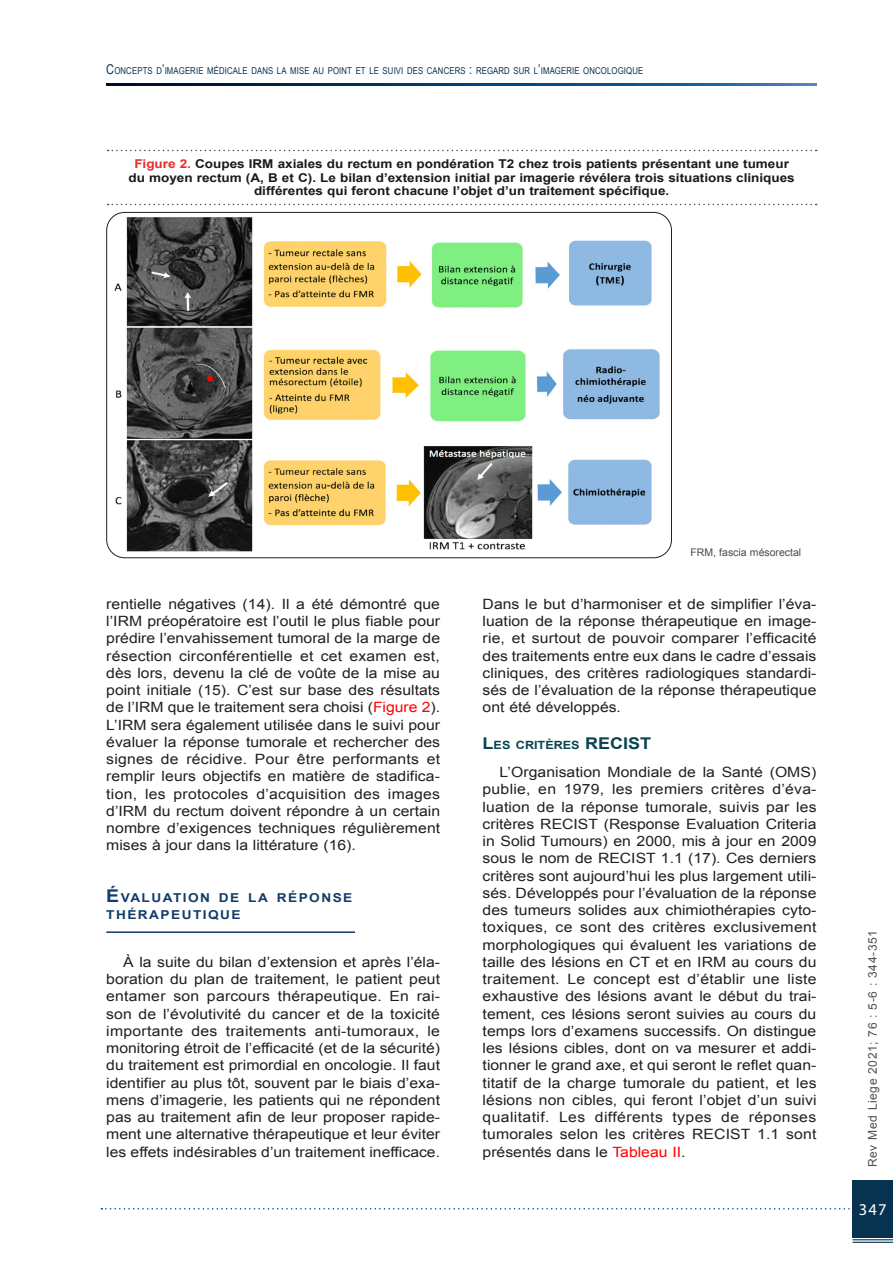
<style>
.page{position:relative;width:893px;height:1263px;background:#fff}
.page>*{position:absolute;margin:0;border:0;box-sizing:border-box;transform-origin:0 0}
.t1{font:16.5px "Myriad Pro";color:#fff}
.Texte_2020{font:14.1px/17.2px "Arial";color:#231f20;text-align:justify;scale:1.11 1}
.Titre_1_2020{font:700 12.3px/16.5px "Arial";letter-spacing:.105em;color:#133d69;scale:1.11 1}
.Légendes_Tab_et_Fig{font:700 12.15px/13.5px "Arial";color:#1a1a1a;text-align:center;scale:1.11 1}
.t2{font:12px "Arial";letter-spacing:.05em;color:#505050}
.Titre_2_2020{font:700 11.4px "Arial";color:#08444e;scale:1.11 1}
.Notes_supplém_2020{font:10.5px "Arial";color:#484b4c}
.t3{font:9.45px "Arial Narrow";letter-spacing:.015em;color:#073250}
.s1{font-size:13.5px}
.s2{color:#ee2928}
.s3{color:#f00}
.s4{font-size:17.55px}
.s5{font-size:16.2px}
</style>
<div class="page">
<svg style="left:101px;top:1208px;width:752px;height:1px"></svg>
<div style="left:853px;top:1180px;width:40px;height:57px;background:#073250"></div>
<hr style="left:853px;top:1239px;width:40px;height:1px;background:#073250">
<hr style="left:853px;top:1242px;width:40px;height:1px;background:#073250">
<svg style="left:106px;top:84px;width:710px;height:1px"></svg>
<hr style="left:106px;top:931px;width:249px;height:2px;background:#133d69">
<svg style="left:108px;top:150px;width:709px;height:1px"></svg>
<svg style="left:108px;top:204px;width:709px;height:1px"></svg>
<img style="left:107px;top:212px;width:564px;height:346px">
<p class="t3" style="left:106px;top:63px;width:538px"><span class="s1">C</span>ONCEPTS D<span class="s1">’</span>IMAGERIE MÉDICALE DANS LA MISE AU POINT ET LE SUIVI DES CANCERS <span class="s1">:</span> REGARD SUR L<span class="s1">’</span>IMAGERIE ONCOLOGIQUE</p>
<p class="Légendes_Tab_et_Fig" style="left:129px;top:158px;width:602px"><span class="s2">Figure 2.</span> Coupes IRM axiales du rectum en pondération T2 chez trois patients présentant une tumeur du moyen rectum (A, B et C). Le bilan d’extension initial par imagerie révélera trois situations cliniques différentes qui feront chacune l’objet d’un traitement spécifique.</p>
<p class="Texte_2020" style="left:106px;top:595px;width:302px">rentielle négatives (14). Il a été démontré que l’IRM préopératoire est l’outil le plus fiable pour prédire l’envahissement tumoral de la marge de résection circonférentielle et cet examen est, dès lors, devenu la clé de voûte de la mise au point initiale (15). C’est sur base des résultats de l’IRM que le traitement sera choisi (<span class="s3">Figure 2</span>).<br>L’IRM sera également utilisée dans le suivi pour évaluer la réponse tumorale et rechercher des signes de récidive. Pour être performants et remplir leurs objectifs en matière de stadifica&shy;tion, les protocoles d’acquisition des images d’IRM du rectum doivent répondre à un certain nombre d’exigences techniques régulièrement mises à jour dans la littérature (16).</p>
<p class="Titre_1_2020" style="left:106px;top:890px;width:223px"><span class="s4">É</span>VALUATION DE LA RÉPONSE<br>THÉRAPEUTIQUE</p>
<p class="Texte_2020" style="left:106px;top:953px;width:302px;text-indent:17px">À la suite du bilan d’extension et après l’éla&shy;boration du plan de traitement, le patient peut entamer son parcours thérapeutique. En rai&shy;son de l’évolutivité du cancer et de la toxicité importante des traitements anti-tumoraux, le monitoring étroit de l’efficacité (et de la sécurité) du traitement est primordial en oncologie. Il faut identifier au plus tôt, souvent par le biais d’exa&shy;mens d’imagerie, les patients qui ne répondent pas au traitement afin de leur proposer rapide&shy;ment une alternative thérapeutique et leur éviter les effets indésirables d’un traitement inefficace.</p>
<p class="Notes_supplém_2020" style="left:690px;top:545px;width:112px">FRM, fascia mésorectal</p>
<p class="Texte_2020" style="left:483px;top:595px;width:302px">Dans le but d’harmoniser et de simplifier l’éva&shy;luation de la réponse thérapeutique en image&shy;rie, et surtout de pouvoir comparer l’efficacité des traitements entre eux dans le cadre d’essais cliniques, des critères radiologiques standardi&shy;sés de l’évaluation de la réponse thérapeutique ont été développés.</p>
<p class="Titre_2_2020" style="left:483px;top:737px;width:136px"><span class="s5">L</span>ES CRITÈRES <span class="s5">RECIST</span></p>
<p class="Texte_2020" style="left:483px;top:764px;width:302px;text-indent:17px">L’Organisation Mondiale de la Santé (OMS) publie, en 1979, les premiers critères d’éva&shy;luation de la réponse tumorale, suivis par les critères RECIST (Response Evaluation Criteria in Solid Tumours) en 2000, mis à jour en 2009 sous le nom de RECIST 1.1 (17). Ces derniers critères sont aujourd’hui les plus largement utili&shy;sés. Développés pour l’évaluation de la réponse des tumeurs solides aux chimiothérapies cyto&shy;toxiques, ce sont des critères exclusivement morphologiques qui évaluent les variations de taille des lésions en CT et en IRM au cours du traitement. Le concept est d’établir une liste exhaustive des lésions avant le début du trai&shy;tement, ces lésions seront suivies au cours du temps lors d’examens successifs. On distingue les lésions cibles, dont on va mesurer et addi&shy;tionner le grand axe, et qui seront le reflet quan&shy;titatif de la charge tumorale du patient, et les lésions non cibles, qui feront l’objet d’un suivi qualitatif. Les différents types de réponses tumorales selon les critères RECIST 1.1 sont présentés dans le <span class="s3">Tableau II</span>.</p>
<p class="t2" style="left:865px;top:1167px;width:239px;rotate:-90deg">Rev Med Liege 2021; 76 : 5-6 : 344-351</p>
<p class="t1" style="left:859px;top:1199px;width:29px">347</p>
</div>
